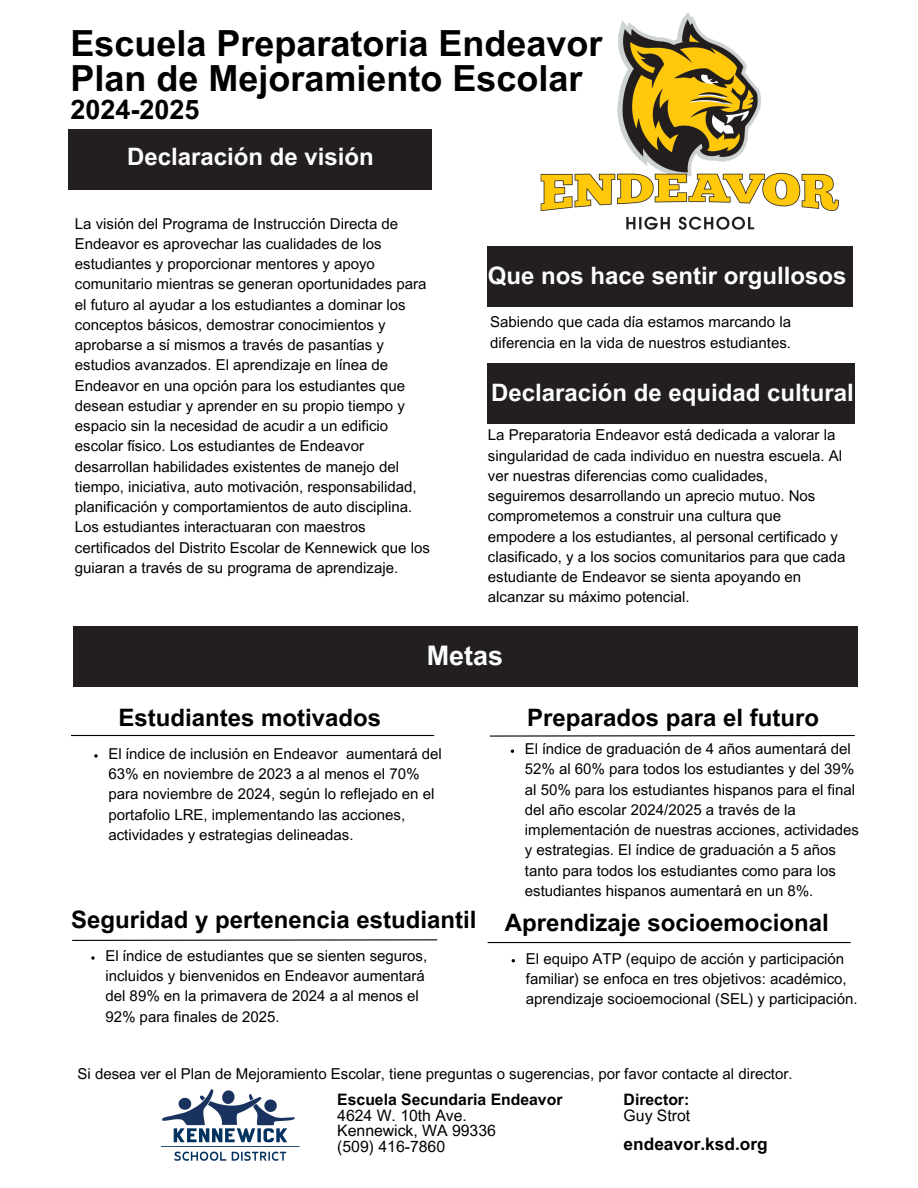
<style>
.page{position:relative;width:918px;height:1188px;background:#fff}
.page>*{position:absolute;margin:0;border:0;box-sizing:border-box;transform-origin:0 0}
.t1{font:700 36px/34.8px "Arial MT Pro";color:#000}
.t2{font:700 27px "Arial MT Pro";color:#000}
.t3{font:700 27px "Arial MT Pro";color:#fdfdfd}
.t4{font:700 24px "Arial MT Pro";color:#000}
.t5{font:700 24px "Arial MT Pro";color:#fdfdfd}
.t6{font:700 17.25px "Arial MT Pro";color:#000}
.t7{font:15.75px/15.8px "Arial MT Pro";color:#000}
.t8{font:700 15.75px "Arial MT Pro";color:#000}
.t9{font:15px/20.2px "Arial MT Pro";color:#000}
.s1{font-weight:700}
</style>
<div class="page">
<div style="left:73px;top:626px;width:784px;height:61px;background:#231f20"></div>
<div style="left:68px;top:130px;width:364px;height:60px;background:#231f20"></div>
<div style="left:488px;top:363px;width:367px;height:61px;background:#231f20"></div>
<div style="left:488px;top:247px;width:365px;height:60px;background:#231f20"></div>
<img style="left:523px;top:12px;width:330px;height:235px">
<hr style="left:71px;top:735px;width:363px;height:1px;background:#000">
<svg style="left:489px;top:734px;width:366px;height:3px"></svg>
<svg style="left:72px;top:939px;width:366px;height:2px"></svg>
<svg style="left:94px;top:754px;width:4px;height:4px"></svg>
<svg style="left:91px;top:956px;width:4px;height:4px"></svg>
<hr style="left:488px;top:942px;width:363px;height:1px;background:#000">
<img style="left:161px;top:1089px;width:139px;height:72px">
<p class="t1" style="left:71px;top:30px;width:533px">Escuela Preparatoria Endeavor<br>Plan de Mejoramiento Escolar</p>
<p class="t2" style="left:71px;top:99px;width:131px">2024-2025</p>
<p class="t5" style="left:127px;top:148px;width:248px">Declaración de visión</p>
<h3 class="t9" style="left:75px;top:215px;width:356px">La visión del Programa de Instrucción Directa de Endeavor es aprovechar las cualidades de los estudiantes y proporcionar mentores y apoyo comunitario mientras se generan oportunidades para el futuro al ayudar a los estudiantes a dominar los conceptos básicos, demostrar conocimientos y aprobarse a sí mismos a través de pasantías y estudios avanzados. El aprendizaje en línea de Endeavor en una opción para los estudiantes que desean estudiar y aprender en su propio tiempo y espacio sin la necesidad de acudir a un edificio escolar físico. Los estudiantes de Endeavor desarrollan habilidades existentes de manejo del tiempo, iniciativa, auto motivación, responsabilidad, planificación y comportamientos de auto disciplina.<br>Los estudiantes interactuaran con maestros certificados del Distrito Escolar de Kennewick que los guiaran a través de su programa de aprendizaje.</h3>
<h1 class="t5" style="left:488px;top:267px;width:360px">Que nos hace sentir orgullosos</h1>
<h3 class="t9" style="left:490px;top:314px;width:302px">Sabiendo que cada día estamos marcando la diferencia en la vida de nuestros estudiantes.</h3>
<p class="t5" style="left:491px;top:383px;width:364px">Declaración de equidad cultural</p>
<h2 class="t9" style="left:488px;top:427px;width:359px">La Preparatoria Endeavor está dedicada a valorar la singularidad de cada individuo en nuestra escuela. Al ver nuestras diferencias como cualidades, seguiremos desarrollando un aprecio mutuo. Nos comprometemos a construir una cultura que empodere a los estudiantes, al personal certificado y clasificado, y a los socios comunitarios para que cada estudiante de Endeavor se sienta apoyando en alcanzar su máximo potencial.</h2>
<h3 class="t4" style="left:118px;top:709px;width:264px">Estudiantes motivados</h3>
<h3 class="t3" style="left:427px;top:646px;width:78px">Metas</h3>
<h3 class="t9" style="left:108px;top:745px;width:335px">El índice de inclusión en Endeavor aumentará del 63% en noviembre de 2023 a al menos el 70% para noviembre de 2024, según lo reflejado en el portafolio LRE, implementando las acciones, actividades y estrategias delineadas.</h3>
<p class="t4" style="left:527px;top:709px;width:294px">Preparados para el futuro</p>
<h3 class="t9" style="left:525px;top:741px;width:336px">El índice de graduación de 4 años aumentará del 52% al 60% para todos los estudiantes y del 39% al 50% para los estudiantes hispanos para el final del año escolar 2024/2025 a través de la implementación de nuestras acciones, actividades y estrategias. El índice de graduación a 5 años tanto para todos los estudiantes como para los estudiantes hispanos aumentará en un 8%.</h3>
<p class="t4" style="left:71px;top:911px;width:407px">Seguridad y pertenencia estudiantil</p>
<p class="t9" style="left:105px;top:947px;width:323px">El índice de estudiantes que se sienten seguros, incluidos y bienvenidos en Endeavor aumentará del 89% en la primavera de 2024 a al menos el 92% para finales de 2025.</p>
<h3 class="t4" style="left:505px;top:913px;width:326px">Aprendizaje socioemocional</h3>
<p class="t9" style="left:526px;top:950px;width:333px">El equipo ATP (equipo de acción y participación familiar) se enfoca en tres objetivos: académico, aprendizaje socioemocional (SEL) y participación.</p>
<p class="t9" style="left:78px;top:1065px;width:717px">Si desea ver el Plan de Mejoramiento Escolar, tiene preguntas o sugerencias, por favor contacte al director.</p>
<p class="t7" style="left:337px;top:1093px;width:227px"><span class="s1">Escuela Secundaria Endeavor<br></span>4624 W. 10th Ave.<br>Kennewick, WA 99336</p>
<p class="t7" style="left:337px;top:1141px;width:109px">(509) 416-7860</p>
<h5 class="t6" style="left:624px;top:1137px;width:146px">endeavor.ksd.org</h5>
<p class="t8" style="left:624px;top:1093px;width:67px">Director:</p>
<h5 class="t7" style="left:624px;top:1109px;width:68px">Guy Strot</h5>
</div>
